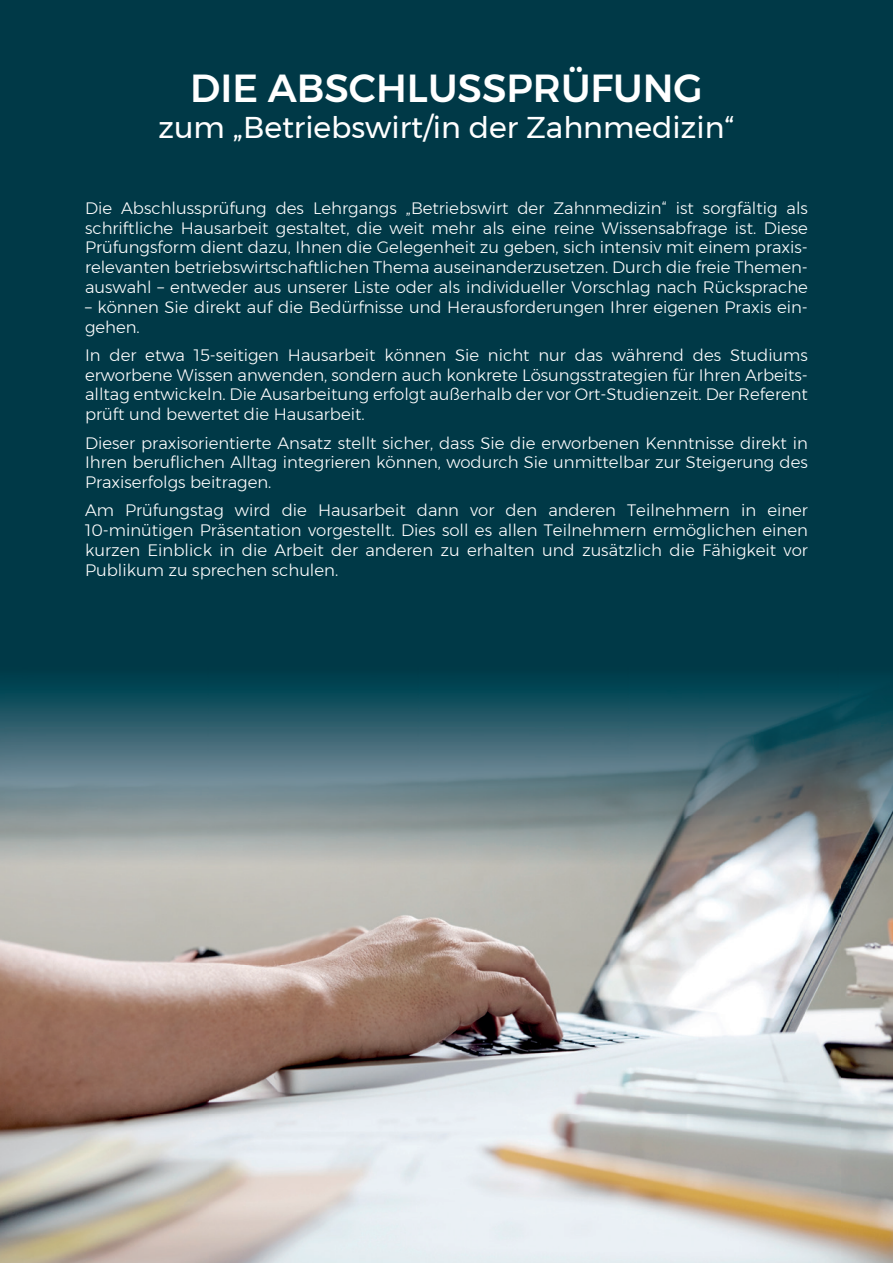
<style>
.page{position:relative;width:893px;height:1263px;background:#003947}
.page>*{position:absolute;margin:0;border:0;box-sizing:border-box;transform-origin:0 0}
.t1{font:500 39px "Montserrat";color:#fff}
.t2{font:30px "Montserrat";color:#fff}
.t3{font:300 16.5px/19.8px "Montserrat";color:#fff;text-align:justify}
</style>
<div class="page">
<img style="left:0;top:684px;width:893px;height:579px">
<h1 class="t1" style="left:190px;top:57px;width:514px">DIE ABSCHLUSSPRÜFUNG</h1>
<h2 class="t2" style="left:158px;top:104px;width:578px">zum „Betriebswirt/in der Zahnmedizin“</h2>
<p class="t3" style="left:85px;top:198px;width:724px">Die Abschlussprüfung des Lehrgangs „Betriebswirt der Zahnmedizin“ ist sorgfältig als schriftliche Hausarbeit gestaltet, die weit mehr als eine reine Wissensabfrage ist. Diese Prüfungsform dient dazu, Ihnen die Gelegenheit zu geben, sich intensiv mit einem praxis&shy;relevanten betriebswirtschaftlichen Thema auseinanderzusetzen. Durch die freie Themen&shy;auswahl – entweder aus unserer Liste oder als individueller Vorschlag nach Rücksprache</p>
<p class="t3" style="left:85px;top:297px;width:724px">– können Sie direkt auf die Bedürfnisse und Herausforderungen Ihrer eigenen Praxis ein&shy;gehen.</p>
<p class="t3" style="left:85px;top:345px;width:724px">In der etwa 15-seitigen Hausarbeit können Sie nicht nur das während des Studiums erworbene Wissen anwenden, sondern auch konkrete Lösungsstrategien für Ihren Arbeits&shy;alltag entwickeln. Die Ausarbeitung erfolgt außerhalb der vor Ort-Studienzeit. Der Referent prüft und bewertet die Hausarbeit.</p>
<p class="t3" style="left:85px;top:432px;width:724px">Dieser praxisorientierte Ansatz stellt sicher, dass Sie die erworbenen Kenntnisse direkt in Ihren beruflichen Alltag integrieren können, wodurch Sie unmittelbar zur Steigerung des Praxiserfolgs beitragen.</p>
<p class="t3" style="left:85px;top:500px;width:724px">Am Prüfungstag wird die Hausarbeit dann vor den anderen Teilnehmern in einer 10-minütigen Präsentation vorgestellt. Dies soll es allen Teilnehmern ermöglichen einen kurzen Einblick in die Arbeit der anderen zu erhalten und zusätzlich die Fähigkeit vor Publikum zu sprechen schulen.</p>
</div>
